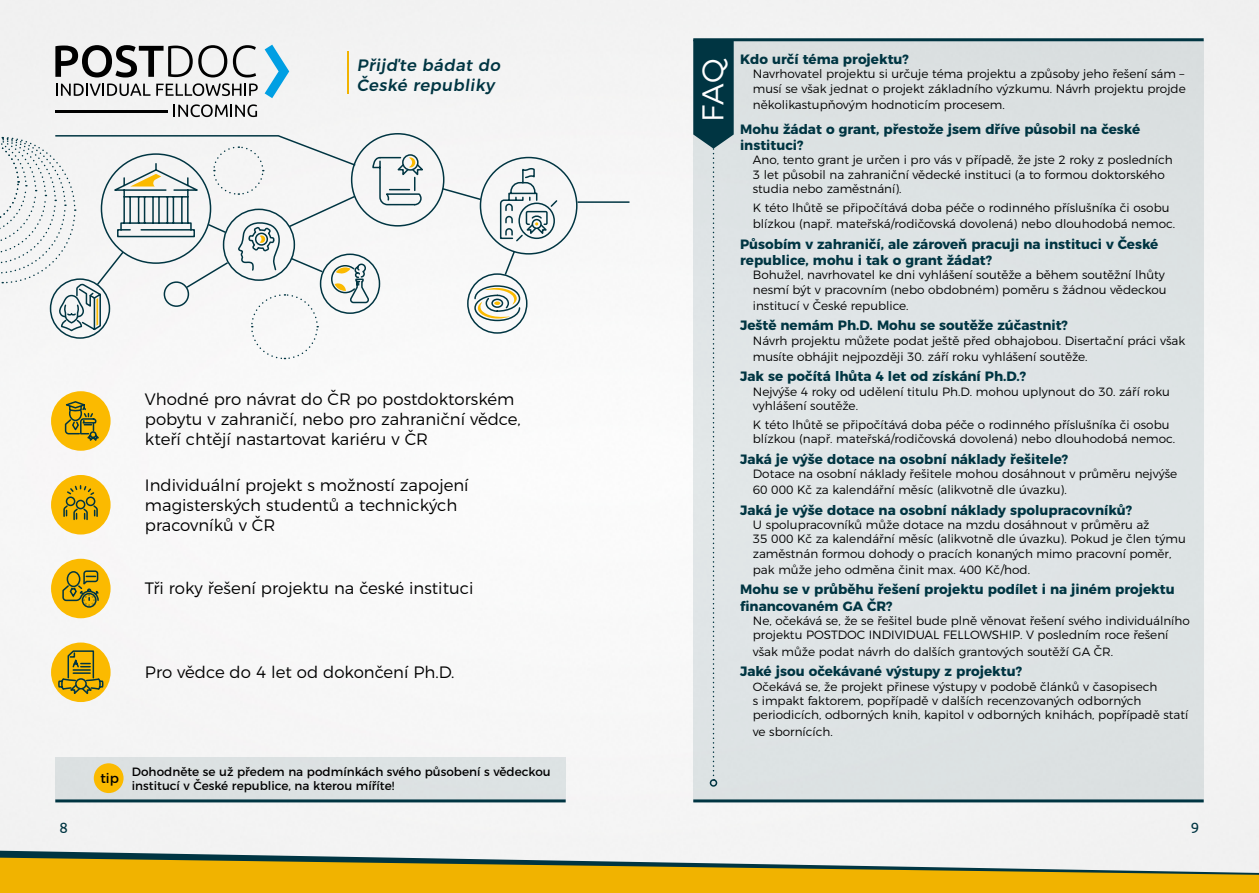
<style>
.page{position:relative;width:1259px;height:893px;background:#fff}
.page>*{position:absolute;margin:0;border:0;box-sizing:border-box;transform-origin:0 0}
.t1{font:300 30px "Montserrat";color:#fff}
.t2{font:300 16.5px/19.8px "Montserrat";color:#000}
.t3{font:500 16.5px/19.8px "Montserrat";color:#003542}
.t4{font:15px "Ubuntu";color:#003542}
.t5{font:700 13.5px/16.2px "Montserrat";color:#003542}
.t6{font:13.5px "Montserrat";color:#000}
.t7{font:300 12px/14.4px "Montserrat";color:#000}
.t8{font:12px/14.4px "Montserrat";color:#000}
</style>
<div class="page">
<div style="left:0;top:0;width:1259px;height:850px;background:#f6f6f6"></div>
<div style="left:0;top:875px;width:1259px;height:18px;background:#f1b300"></div>
<svg style="left:0;top:850px;width:1259px;height:25px"></svg>
<div style="left:693px;top:40px;width:510px;height:761px;background:#dde3e4"></div>
<div style="left:710px;top:779px;width:7px;height:8px;border:2px solid #003542;border-radius:50%"></div>
<svg style="left:693px;top:41px;width:40px;height:740px"></svg>
<hr style="left:693px;top:38px;width:510px;height:3px;background:#003542">
<hr style="left:693px;top:799px;width:510px;height:3px;background:#003542">
<hr style="left:347px;top:52px;width:2px;height:42px;background:#f1b300">
<svg style="left:55px;top:45px;width:172px;height:32px"></svg>
<svg style="left:233px;top:45px;width:23px;height:32px"></svg>
<svg style="left:56px;top:84px;width:94px;height:12px"></svg>
<svg style="left:156px;top:83px;width:102px;height:13px"></svg>
<svg style="left:174px;top:104px;width:83px;height:13px"></svg>
<svg style="left:265px;top:45px;width:24px;height:53px"></svg>
<hr style="left:55px;top:110px;width:113px;height:3px;background:#000">
<div style="left:480px;top:157px;width:97px;height:98px;border:2px solid #003542;border-radius:50%"></div>
<div style="left:467px;top:273px;width:60px;height:61px;border:2px solid #003542;border-radius:50%"></div>
<hr style="left:577px;top:201px;width:52px;height:2px;background:#003542">
<svg style="left:441px;top:187px;width:41px;height:14px"></svg>
<svg style="left:503px;top:250px;width:13px;height:27px"></svg>
<div style="left:51px;top:475px;width:60px;height:59px;background:#fbba00;border-radius:50%"></div>
<svg style="left:63px;top:485px;width:35px;height:36px"></svg>
<div style="left:51px;top:559px;width:60px;height:59px;background:#fbba00;border-radius:50%"></div>
<svg style="left:62px;top:570px;width:37px;height:38px"></svg>
<div style="left:51px;top:642px;width:60px;height:60px;background:#fbba00;border-radius:50%"></div>
<svg style="left:57px;top:650px;width:47px;height:47px"></svg>
<svg style="left:499px;top:166px;width:60px;height:77px"></svg>
<svg style="left:473px;top:285px;width:48px;height:37px"></svg>
<svg style="left:0;top:134px;width:426px;height:326px"></svg>
<div style="left:55px;top:757px;width:511px;height:42px;background:#dce1e3"></div>
<hr style="left:55px;top:799px;width:511px;height:3px;background:#003542">
<div style="left:94px;top:763px;width:30px;height:30px;background:#fbba00;border-radius:50%"></div>
<h2 class="t3" style="left:357px;top:54px;width:148px">Přijďte bádat do<br>České republiky</h2>
<h2 class="t2" style="left:145px;top:388px;width:377px">Vhodné pro návrat do ČR po postdoktorském pobytu v zahraničí, nebo pro zahraniční vědce, kteří chtějí nastartovat kariéru v ČR</h2>
<h2 class="t2" style="left:145px;top:474px;width:325px">Individuální projekt s možností zapojení magisterských studentů a technických pracovníků v ČR</h2>
<h2 class="t2" style="left:145px;top:577px;width:330px">Tři roky řešení projektu na české instituci</h2>
<h2 class="t2" style="left:145px;top:660px;width:311px">Pro vědce do 4 let od dokončení Ph.D.</h2>
<p class="t6" style="left:100px;top:767px;width:20px">tip</p>
<p class="t8" style="left:132px;top:763px;width:420px">Dohodněte se už předem na podmínkách svého působení s vědeckou institucí v České republice, na kterou míříte!</p>
<h1 class="t1" style="left:689px;top:122px;width:66px;rotate:-90deg">FAQ</h1>
<p class="t5" style="left:740px;top:50px;width:170px">Kdo určí téma projektu?</p>
<p class="t7" style="left:753px;top:66px;width:434px">Navrhovatel projektu si určuje téma projektu a způsoby jeho řešení sám – musí se však jednat o projekt základního výzkumu. Návrh projektu projde</p>
<p class="t7" style="left:753px;top:97px;width:253px">několikastupňovým hodnoticím procesem.</p>
<p class="t5" style="left:740px;top:120px;width:401px">Mohu žádat o grant, přestože jsem dříve působil na české instituci?</p>
<p class="t7" style="left:753px;top:152px;width:421px">Ano, tento grant je určen i pro vás v případě, že jste 2 roky z posledních<br>3 let působil na zahraniční vědecké instituci (a to formou doktorského studia nebo zaměstnání).</p>
<p class="t7" style="left:753px;top:198px;width:424px;line-height:16.2px">K této lhůtě se připočítává doba péče o rodinného příslušníka či osobu blízkou (např. mateřská/rodičovská dovolená) nebo dlouhodobá nemoc.</p>
<p class="t5" style="left:740px;top:235px;width:420px">Působím v zahraničí, ale zároveň pracuji na instituci v České republice, mohu i tak o grant žádat?</p>
<p class="t7" style="left:753px;top:267px;width:415px">Bohužel, navrhovatel ke dni vyhlášení soutěže a během soutěžní lhůty nesmí být v pracovním (nebo obdobném) poměru s žádnou vědeckou</p>
<p class="t7" style="left:753px;top:297px;width:157px">institucí v České republice.</p>
<p class="t5" style="left:740px;top:316px;width:329px">Ještě nemám Ph.D. Mohu se soutěže zúčastnit?</p>
<p class="t7" style="left:753px;top:331px;width:434px;line-height:16.2px">Návrh projektu můžete podat ještě před obhajobou. Disertační práci však musíte obhájit nejpozději 30. září roku vyhlášení soutěže.</p>
<p class="t5" style="left:740px;top:367px;width:288px">Jak se počítá lhůta 4 let od získání Ph.D.?</p>
<p class="t7" style="left:753px;top:383px;width:419px">Nejvýše 4 roky od udělení titulu Ph.D. mohou uplynout do 30. září roku vyhlášení soutěže.</p>
<p class="t7" style="left:753px;top:416px;width:424px">K této lhůtě se připočítává doba péče o rodinného příslušníka či osobu blízkou (např. mateřská/rodičovská dovolená) nebo dlouhodobá nemoc.</p>
<p class="t5" style="left:740px;top:450px;width:330px">Jaká je výše dotace na osobní náklady řešitele?</p>
<p class="t7" style="left:753px;top:465px;width:426px;line-height:16.2px">Dotace na osobní náklady řešitele mohou dosáhnout v průměru nejvýše<br>60 000 Kč za kalendářní měsíc (alikvotně dle úvazku).</p>
<p class="t5" style="left:740px;top:501px;width:394px">Jaká je výše dotace na osobní náklady spolupracovníků?</p>
<p class="t7" style="left:753px;top:516px;width:434px">U spolupracovníků může dotace na mzdu dosáhnout v průměru až<br>35 000 Kč za kalendářní měsíc (alikvotně dle úvazku). Pokud je člen týmu zaměstnán formou dohody o pracích konaných mimo pracovní poměr,</p>
<p class="t7" style="left:753px;top:561px;width:279px">pak může jeho odměna činit max. 400 Kč/hod.</p>
<p class="t5" style="left:740px;top:580px;width:436px">Mohu se v průběhu řešení projektu podílet i na jiném projektu financovaném GA ČR?</p>
<p class="t7" style="left:753px;top:613px;width:438px">Ne, očekává se, že se řešitel bude plně věnovat řešení svého individuálního projektu POSTDOC INDIVIDUAL FELLOWSHIP. V posledním roce řešení</p>
<p class="t7" style="left:753px;top:643px;width:362px">však může podat návrh do dalších grantových soutěží GA ČR.</p>
<p class="t5" style="left:740px;top:662px;width:283px">Jaké jsou očekávané výstupy z projektu?</p>
<p class="t7" style="left:753px;top:678px;width:437px">Očekává se, že projekt přinese výstupy v podobě článků v časopisech<br>s impakt faktorem, popřípadě v dalších recenzovaných odborných periodicích, odborných knih, kapitol v odborných knihách, popřípadě statí</p>
<p class="t7" style="left:753px;top:723px;width:81px">ve sbornících.</p>
<p class="t4" style="left:60px;top:818px;width:10px">8</p>
<p class="t4" style="left:1191px;top:818px;width:10px">9</p>
</div>
